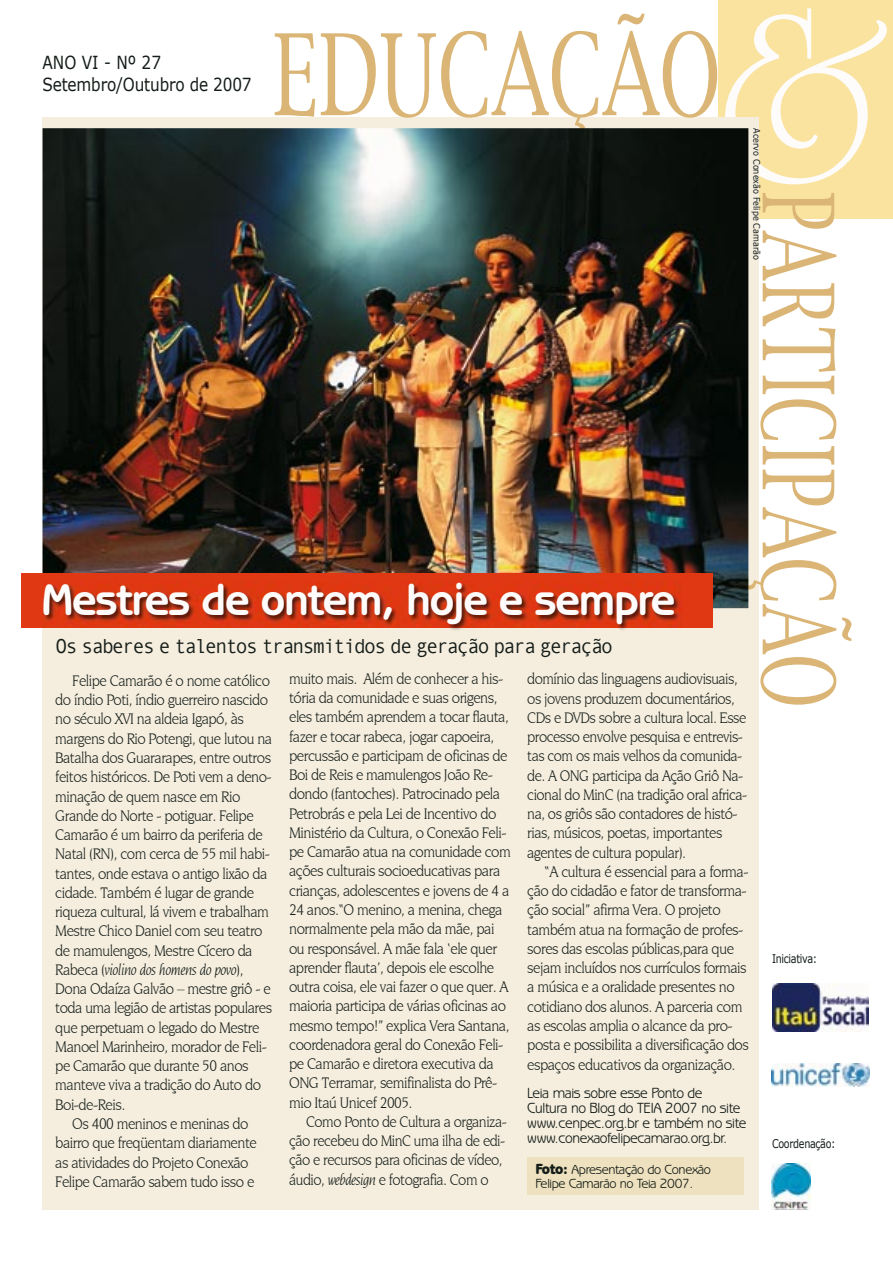
<style>
.page{position:relative;width:893px;height:1263px;background:#fff}
.page>*{position:absolute;margin:0;border:0;box-sizing:border-box;transform-origin:0 0}
.t1{font:255px "University Roman BT";color:#fefcfb}
.t2{font:108px "New York";color:#dab575;scale:.7 1}
.t3{font:94.5px "New York";color:#dab575;scale:.7 1}
.t4{font:700 45px "Benguiat Gothic IT Cby BT";letter-spacing:-.025em;color:#fefcfb}
.t5{font:20.25px "Andale Mono";letter-spacing:-.08em;color:#151d18}
.t6{font:18px/21.6px "Verdana";letter-spacing:-.01em;color:#151d18;scale:.85 1}
.t7{font:16.05px/19.2px "Novarese IT Cby BT";letter-spacing:-.035em;color:#151d18;scale:.94 1}
.t8{font:16.05px/19.2px "Novarese IT Cby BT";letter-spacing:-.035em;color:#151d18;scale:.92 1}
.t9{font:15px/15px "Benguiat Gothic IT Cby BT";letter-spacing:-.025em;color:#151d18;scale:.95 1}
.t10{font:13.5px/13.5px "Benguiat Gothic IT Cby BT";letter-spacing:-.025em;color:#151d18}
.t11{font:12px "Verdana";letter-spacing:-.03em;color:#151d18;scale:.8 1}
.t12{font:9px "Verdana";color:#151d18;scale:.9 1}
.s1{font-style:italic}
.s2{font-weight:800;font-size:15px}
</style>
<div class="page">
<div style="left:718px;top:0;width:175px;height:219px;background:#f9e39f"></div>
<div style="left:42px;top:117px;width:717px;height:1092px;background:#f5eedf"></div>
<img style="left:772px;top:1164px;width:38px;height:45px">
<img style="left:772px;top:1063px;width:97px;height:23px">
<div style="left:527px;top:1157px;width:217px;height:37px;background:#eee1bf"></div>
<img style="left:772px;top:984px;width:96px;height:47px">
<img style="left:43px;top:128px;width:705px;height:480px">
<div style="left:21px;top:573px;width:691px;height:55px;background:#e03812"></div>
<img style="left:42px;top:583px;width:639px;height:47px">
<h1 class="t1" style="left:716px;top:-58px;width:173px">&amp;</h1>
<h2 class="t2" style="left:272px;top:6px;width:642px">EDU CA ÇÃO</h2>
<p class="t6" style="left:43px;top:51px;width:248px">ANO VI - Nº 27<br>Setembro/Outubro de 2007</p>
<p class="t12" style="left:763px;top:128px;width:148px;rotate:90deg">Acervo Conexão Felipe Camarão</p>
<h3 class="t3" style="left:858px;top:190px;width:740px;rotate:90deg">PAR TI CI PA ÇÃO</h3>
<h3 class="t4" style="left:41px;top:572px;width:635px">Mestres de ontem, hoje e sempre</h3>
<p class="t5" style="left:56px;top:635px;width:559px">Os saberes e talentos transmitidos de geração para geração</p>
<p class="t7" style="left:289px;top:669px;width:237px">muito mais. Além de conhecer a his&shy;tória da comunidade e suas origens, eles também aprendem a tocar flauta, fazer e tocar rabeca, jogar capoeira, percussão e participam de oficinas de Boi de Reis e mamulengos João Re&shy;dondo (fantoches). Patrocinado pela Petrobrás e pela Lei de Incentivo do Ministério da Cultura, o Conexão Feli&shy;pe Camarão atua na comunidade com ações culturais socioeducativas para crianças, adolescentes e jovens de 4 a 24 anos.“O menino, a menina, chega normalmente pela mão da mãe, pai ou responsável. A mãe fala ‘ele quer aprender flauta’, depois ele escolhe outra coisa, ele vai fazer o que quer. A maioria participa de várias oficinas ao mesmo tempo!” explica Vera Santana, coordenadora geral do Conexão Feli&shy;pe Camarão e diretora executiva da ONG Terramar, semifinalista do Prê&shy;mio Itaú Unicef 2005.</p>
<p class="t8" style="left:289px;top:1112px;width:238px;text-indent:17px">Como Ponto de Cultura a organiza&shy;ção recebeu do MinC uma ilha de edi&shy;ção e recursos para oficinas de vídeo, áudio, <span class="s1">webdesign</span> e fotografia. Com o</p>
<p class="t8" style="left:527px;top:669px;width:241px">domínio das linguagens audiovisuais, os jovens produzem documentários, CDs e DVDs sobre a cultura local. Esse processo envolve pesquisa e entrevis&shy;tas com os mais velhos da comunida&shy;de. A ONG participa da Ação Griô Na&shy;cional do MinC (na tradição oral africa&shy;na, os griôs são contadores de histó&shy;rias, músicos, poetas, importantes agentes de cultura popular).</p>
<p class="t7" style="left:527px;top:862px;width:237px;text-indent:17px">“A cultura é essencial para a forma&shy;ção do cidadão e fator de transforma&shy;ção social” afirma Vera. O projeto também atua na formação de profes&shy;sores das escolas públicas,para que sejam incluídos nos currículos formais a música e a oralidade presentes no cotidiano dos alunos. A parceria com as escolas amplia o alcance da pro&shy;posta e possibilita a diversificação dos espaços educativos da organização.</p>
<p class="t9" style="left:527px;top:1085px;width:232px">Leia mais sobre esse Ponto de Cultura no Blog do TEIA 2007 no site www.cenpec.org.br e também no site www.conexaofelipecamarao.org.br.</p>
<p class="t7" style="left:55px;top:671px;width:232px;text-indent:17px">Felipe Camarão é o nome católico do índio Poti, índio guerreiro nascido no século XVI na aldeia Igapó, às margens do Rio Potengi, que lutou na Batalha dos Guararapes, entre outros feitos históricos. De Poti vem a deno&shy;minação de quem nasce em Rio Grande do Norte - potiguar. Felipe Camarão é um bairro da periferia de Natal (RN), com cerca de 55 mil habi&shy;tantes, onde estava o antigo lixão da cidade. Também é lugar de grande riqueza cultural, lá vivem e trabalham Mestre Chico Daniel com seu teatro de mamulengos, Mestre Cícero da Rabeca (<span class="s1">violino dos homens do povo</span>), Dona Odaíza Galvão – mestre griô - e toda uma legião de artistas populares que perpetuam o legado do Mestre Manoel Marinheiro, morador de Feli&shy;pe Camarão que durante 50 anos manteve viva a tradição do Auto do Boi-de-Reis.</p>
<p class="t7" style="left:55px;top:1114px;width:216px;text-align:center">Os 400 meninos e meninas do bairro que freqüentam diariamente as atividades do Projeto Conexão<br>Felipe Camarão sabem tudo isso e</p>
<p class="t11" style="left:772px;top:951px;width:58px">Iniciativa:</p>
<p class="t11" style="left:772px;top:1136px;width:81px">Coordenação:</p>
<p class="t10" style="left:535px;top:1162px;width:177px"><span class="s2">Foto:</span> Apresentação do Conexão<br>Felipe Camarão no Teia 2007.</p>
</div>
